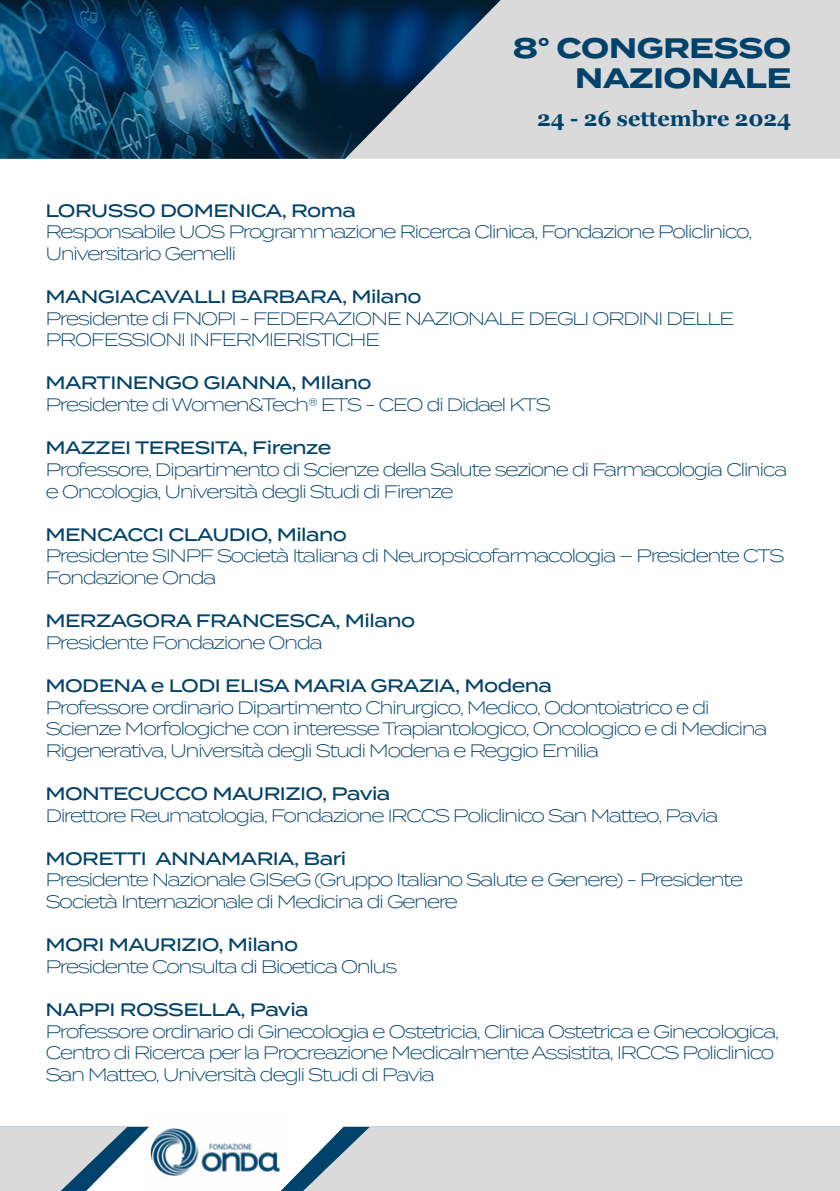
<style>
.page{position:relative;width:840px;height:1191px;background:#fff}
.page>*{position:absolute;margin:0;border:0;box-sizing:border-box;transform-origin:0 0}
.t1{font:700 28.2px/30.4px "Termina";letter-spacing:-.01em;color:#01426a;text-align:right}
.t2{font:700 21.6px "Georgia";color:#01426a}
.t3{font:300 18px/21.6px "Termina";letter-spacing:-.09em;color:#034269}
.t4{font:500 18px "Termina";letter-spacing:-.03em;color:#034269}
</style>
<div class="page">
<div style="left:511px;top:0;width:328px;height:159px;background:#dadada"></div>
<svg style="left:0;top:1126px;width:146px;height:65px"></svg>
<svg style="left:280px;top:1126px;width:559px;height:65px"></svg>
<img style="left:146px;top:1126px;width:138px;height:60px">
<svg style="left:0;top:0;width:511px;height:159px"></svg>
<h1 class="t1" style="left:512px;top:33px;width:280px">8° CONGRESSO<br>NAZIONALE</h1>
<p class="t2" style="left:537px;top:102px;width:255px">24 - 26 settembre 2024</p>
<p class="t4" style="left:45px;top:197px;width:312px">LORUSSO DOMENICA, Roma</p>
<p class="t3" style="left:45px;top:220px;width:708px">Responsabile UOS Programmazione Ricerca Clinica, Fondazione Policlinico,<br>Universitario Gemelli</p>
<p class="t4" style="left:45px;top:283px;width:377px">MANGIACAVALLI BARBARA, Milano</p>
<p class="t3" style="left:45px;top:307px;width:690px">Presidente di FNOPI - FEDERAZIONE NAZIONALE DEGLI ORDINI DELLE<br>PROFESSIONI INFERMIERISTICHE</p>
<p class="t4" style="left:45px;top:370px;width:327px">MARTINENGO GIANNA, MIlano</p>
<p class="t3" style="left:45px;top:393px;width:507px">Presidente di Women&amp;Tech® ETS - CEO di Didael KTS</p>
<p class="t4" style="left:45px;top:435px;width:287px">MAZZEI TERESITA, Firenze</p>
<p class="t3" style="left:45px;top:458px;width:743px">Professore, Dipartimento di Scienze della Salute sezione di Farmacologia Clinica e Oncologia, Università degli Studi di Firenze</p>
<p class="t4" style="left:45px;top:521px;width:303px">MENCACCI CLAUDIO, Milano</p>
<p class="t3" style="left:45px;top:544px;width:740px">Presidente SINPF Società Italiana di Neuropsicofarmacologia – Presidente CTS<br>Fondazione Onda</p>
<p class="t4" style="left:45px;top:607px;width:371px">MERZAGORA FRANCESCA, Milano</p>
<p class="t3" style="left:45px;top:631px;width:279px">Presidente Fondazione Onda</p>
<p class="t4" style="left:45px;top:672px;width:508px">MODENA e LODI ELISA MARIA GRAZIA, Modena</p>
<p class="t3" style="left:45px;top:695px;width:723px">Professore ordinario Dipartimento Chirurgico, Medico, Odontoiatrico e di<br>Scienze Morfologiche con interesse Trapiantologico, Oncologico e di Medicina<br>Rigenerativa, Università degli Studi Modena e Reggio Emilia</p>
<p class="t4" style="left:45px;top:780px;width:346px">MONTECUCCO MAURIZIO, Pavia</p>
<p class="t3" style="left:45px;top:803px;width:674px">Direttore Reumatologia, Fondazione IRCCS Policlinico San Matteo, Pavia</p>
<p class="t4" style="left:45px;top:845px;width:302px">MORETTI ANNAMARIA, Bari</p>
<p class="t3" style="left:45px;top:868px;width:699px">Presidente Nazionale GISeG (Gruppo Italiano Salute e Genere) - Presidente<br>Società Internazionale di Medicina di Genere</p>
<p class="t4" style="left:45px;top:931px;width:254px">MORI MAURIZIO, Milano</p>
<p class="t3" style="left:45px;top:955px;width:353px">Presidente Consulta di Bioetica Onlus</p>
<p class="t4" style="left:45px;top:996px;width:265px">NAPPI ROSSELLA, Pavia</p>
<p class="t3" style="left:45px;top:1019px;width:735px">Professore ordinario di Ginecologia e Ostetricia, Clinica Ostetrica e Ginecologica,<br>Centro di Ricerca per la Procreazione Medicalmente Assistita, IRCCS Policlinico<br>San Matteo, Università degli Studi di Pavia</p>
</div>
